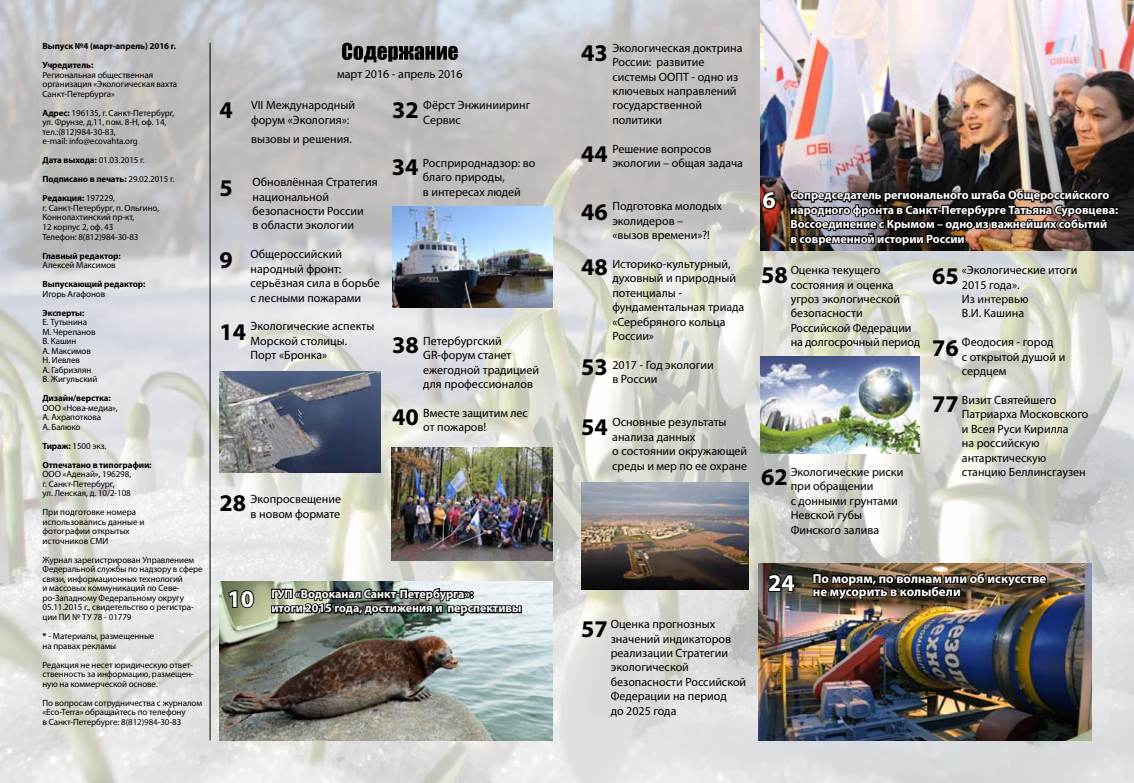
<style>
.page{position:relative;width:1134px;height:783px;background:#fff}
.page>*{position:absolute;margin:0;border:0;box-sizing:border-box;transform-origin:0 0}
.t1{font:700 24px "Myriad Pro";color:#000}
.t2{font:700 24px "Myriad Pro";color:#fff}
.t3{font:700 13px "Myriad Pro";color:#fff}
.t4{font:12px/14.4px "Myriad Pro";color:#000}
.t5{font:700 12px/14.4px "Myriad Pro";color:#fff}
.t6{font:9px/9.5px "Myriad Pro";letter-spacing:-.01em;color:#000}
.t7{font:700 9px/19px "Myriad Pro";letter-spacing:-.01em;color:#000}
.s1{font-weight:700}
.s2{font-weight:400}
.s3{font-size:24px}
</style>
<div class="page">
<img style="left:0;top:0;width:1134px;height:782px">
<hr style="left:210px;top:43px;width:1px;height:697px;background:#000">
<svg style="left:342px;top:43px;width:116px;height:19px;background:#565658"></svg>
<img style="left:220px;top:581px;width:333px;height:159px">
<img style="left:392px;top:206px;width:161px;height:101px">
<img style="left:760px;top:356px;width:159px;height:97px">
<img style="left:760px;top:0;width:374px;height:250px">
<img style="left:789px;top:129px;width:330px;height:148px">
<svg style="left:761px;top:190px;width:16px;height:20px"></svg>
<img style="left:392px;top:448px;width:161px;height:112px">
<img style="left:581px;top:482px;width:167px;height:107px">
<img style="left:758px;top:564px;width:333px;height:176px">
<svg style="left:766px;top:572px;width:30px;height:20px"></svg>
<div style="left:814px;top:573px;width:245px;height:38px;background:#000;opacity:.75"></div>
<img style="left:811px;top:482px;width:237px;height:147px">
<img style="left:270px;top:575px;width:253px;height:71px">
<svg style="left:227px;top:588px;width:28px;height:21px"></svg>
<img style="left:220px;top:371px;width:160px;height:101px">
<p class="t7" style="left:43px;top:36px;width:135px">Выпуск №4 (март-апрель) 2016 г.<br>Учредитель:</p>
<p class="t6" style="left:43px;top:70px;width:136px">Региональная общественная организация «Экологическая вахта<br>Санкт-Петербурга»</p>
<p class="t6" style="left:43px;top:108px;width:133px"><span class="s1">Адрес:</span> 196135, г. Санкт-Петербург, ул. Фрунзе, д.11, пом. 8-Н, оф. 14, тел.:(812)984-30-83,<br>e-mail: info@ecovahta.org</p>
<p class="t7" style="left:43px;top:150px;width:134px">Дата выхода: <span class="s2">01.03.2015 г.<br></span>Подписано в печать: <span class="s2">29.02.2015 г.<br></span>Редакция: <span class="s2">197229,</span></p>
<p class="t6" style="left:43px;top:203px;width:118px">г. Санкт-Петербург, п. Ольгино,<br>Коннолахтинский пр-кт,<br>12 корпус 2, оф. 43<br>Телефон: 8(812)984-30-83</p>
<p class="t7" style="left:43px;top:246px;width:80px">Главный редактор:</p>
<p class="t6" style="left:43px;top:260px;width:75px">Алексей Максимов</p>
<p class="t7" style="left:43px;top:274px;width:105px">Выпускающий редактор:</p>
<p class="t6" style="left:43px;top:288px;width:64px">Игорь Агафонов</p>
<p class="t7" style="left:43px;top:303px;width:43px">Эксперты:</p>
<p class="t6" style="left:43px;top:317px;width:56px">Е. Тутынина<br>М. Черепанов<br>В. Кашин<br>А. Максимов<br>Н. Иевлев<br>А. Габриэлян<br>В. Жигульский</p>
<p class="t7" style="left:43px;top:388px;width:70px">Дизайн/верстка:</p>
<p class="t6" style="left:43px;top:402px;width:77px">ООО «Нова-медиа»,<br>А. Ахрапоткова<br>А. Балюко</p>
<p class="t7" style="left:43px;top:436px;width:111px">Тираж: <span class="s2">1500 экз.<br></span>Отпечатано в типографии:</p>
<p class="t6" style="left:43px;top:469px;width:90px">ООО «Аденай», 196298, г. Санкт-Петербург,<br>ул. Ленская, д. 10/2-108</p>
<p class="t6" style="left:43px;top:507px;width:103px">При подготовке номера использовались данные и фотографии открытых источников СМИ</p>
<p class="t6" style="left:43px;top:555px;width:162px">Журнал зарегистрирован Управлением Федеральной службы по надзору в сфере связи, информационных технологий<br>и массовых коммуникаций по Севе&shy;ро-Западному Федеральному округу 05.11.2015 г., свидетельство о регистра&shy;ции ПИ № ТУ 78 - 01779</p>
<p class="t6" style="left:43px;top:631px;width:113px"><span class="s1">*</span> - Материалы, размещенные на правах рекламы</p>
<p class="t6" style="left:43px;top:659px;width:153px;text-align:justify">Редакция не несет юридическую ответ&shy;ственность за информацию, размещен&shy;ную на коммерческой основе.</p>
<p class="t6" style="left:43px;top:697px;width:161px">По вопросам сотрудничества с журналом «Eco-Terra» обращайтесь по телефону<br>в Санкт-Петербурге: 8(812)984-30-83</p>
<p class="t4" style="left:337px;top:67px;width:127px">март 2016 - апрель 2016</p>
<p class="t4" style="left:251px;top:98px;width:106px">VII Международный форум «Экология»:</p>
<p class="t4" style="left:251px;top:131px;width:102px">вызовы и решения.</p>
<p class="t4" style="left:253px;top:175px;width:127px">Обновлённая Стратегия национальной безопасности России<br>в области экологии</p>
<p class="t4" style="left:251px;top:247px;width:131px">Общероссийский народный фронт: серьёзная сила в борьбе с лесными пожарами</p>
<p class="t4" style="left:251px;top:319px;width:125px">Экологические аспекты<br>Морской столицы.<br>Порт «Бронка»</p>
<h1 class="t1" style="left:220px;top:95px;width:15px">4</h1>
<h1 class="t1" style="left:220px;top:172px;width:15px">5</h1>
<h1 class="t1" style="left:220px;top:244px;width:15px">9</h1>
<h1 class="t1" style="left:220px;top:316px;width:28px">14</h1>
<p class="t4" style="left:423px;top:98px;width:109px">Фёрст Энжинииринг<br>Сервис</p>
<p class="t4" style="left:423px;top:155px;width:114px">Росприроднадзор: во благо природы,<br>в интересах людей</p>
<h1 class="t1" style="left:392px;top:95px;width:28px">32</h1>
<h1 class="t1" style="left:392px;top:152px;width:28px">34</h1>
<p class="t4" style="left:423px;top:333px;width:117px">Петербургский<br>GR-форум станет ежегодной традицией для профессионалов</p>
<p class="t4" style="left:423px;top:405px;width:106px">Вместе защитим лес от пожаров!</p>
<h1 class="t1" style="left:392px;top:329px;width:28px">38</h1>
<h1 class="t1" style="left:392px;top:401px;width:28px">40</h1>
<p class="t4" style="left:251px;top:491px;width:92px">Экопросвещение в новом формате</p>
<h1 class="t1" style="left:220px;top:487px;width:28px">28</h1>
<p class="t4" style="left:612px;top:40px;width:132px">Экологическая доктрина<br>России: развитие системы ООПТ - одно из ключевых направлений государственной политики</p>
<p class="t4" style="left:612px;top:141px;width:132px">Решение вопросов экологии – общая задача</p>
<p class="t4" style="left:612px;top:199px;width:111px">Подготовка молодых эколидеров – «вызов времени»?!</p>
<p class="t4" style="left:612px;top:256px;width:133px">Историко-культурный, духовный и природный потенциалы - фундаментальная триада «Серебряного кольца<br>России»</p>
<p class="t4" style="left:612px;top:357px;width:103px">2017 - Год экологии в России</p>
<p class="t4" style="left:612px;top:415px;width:136px">Основные результаты анализа данных<br>о состоянии окружающей среды и мер по ее охране</p>
<h1 class="t1" style="left:581px;top:37px;width:28px">43</h1>
<h1 class="t1" style="left:581px;top:138px;width:28px">44</h1>
<h1 class="t1" style="left:581px;top:196px;width:28px">46</h1>
<h1 class="t1" style="left:581px;top:251px;width:28px">48</h1>
<h1 class="t1" style="left:581px;top:351px;width:28px">53</h1>
<h1 class="t1" style="left:581px;top:411px;width:28px">54</h1>
<h1 class="t2" style="left:763px;top:184px;width:15px">6</h1>
<p class="t5" style="left:790px;top:188px;width:329px">Сопредседатель регионального штаба Общероссийского народного фронта в Санкт-Петербурге Татьяна Суровцева:<br>Воссоединение с Крымом – одно из важнейших событий<br>в современной истории России</p>
<p class="t4" style="left:791px;top:263px;width:131px">Оценка текущего состояния и оценка угроз экологической безопасности<br>Российской Федерации на долгосрочный период</p>
<h1 class="t1" style="left:761px;top:259px;width:28px">58</h1>
<p class="t4" style="left:791px;top:464px;width:114px">Экологические риски при обращении<br>с донными грунтами<br>Невской губы<br>Финского залива</p>
<h1 class="t1" style="left:761px;top:461px;width:28px">62</h1>
<p class="t4" style="left:962px;top:263px;width:117px">«Экологические итоги<br>2015 года».<br>Из интервью<br>В.И. Кашина</p>
<p class="t4" style="left:962px;top:335px;width:105px">Феодосия - город<br>с открытой душой и сердцем</p>
<p class="t4" style="left:962px;top:392px;width:128px">Визит Святейшего<br>Патриарха Московского и Всея Руси Кирилла<br>на российскую антарктическую станцию Беллинсгаузен</p>
<h1 class="t1" style="left:932px;top:260px;width:28px">65</h1>
<h1 class="t1" style="left:932px;top:332px;width:28px">76</h1>
<h1 class="t1" style="left:932px;top:388px;width:28px">77</h1>
<p class="t3" style="left:768px;top:569px;width:280px"><span class="s3">24</span> По морям, по волнам или об искусстве</p>
<p class="t5" style="left:271px;top:586px;width:203px">ГУП «Водоканал Санкт-Петербурга»:</p>
<p class="t3" style="left:813px;top:582px;width:149px">не мусорить в колыбели</p>
<p class="t5" style="left:227px;top:600px;width:296px"><sup>10</sup> итоги 2015 года, достижения и перспективы</p>
<p class="t4" style="left:611px;top:616px;width:137px">Оценка прогнозных значений индикаторов реализации Стратегии экологической безопасности Российской<br>Федерации на период<br>до 2025 года</p>
<h1 class="t1" style="left:581px;top:613px;width:28px">57</h1>
</div>
